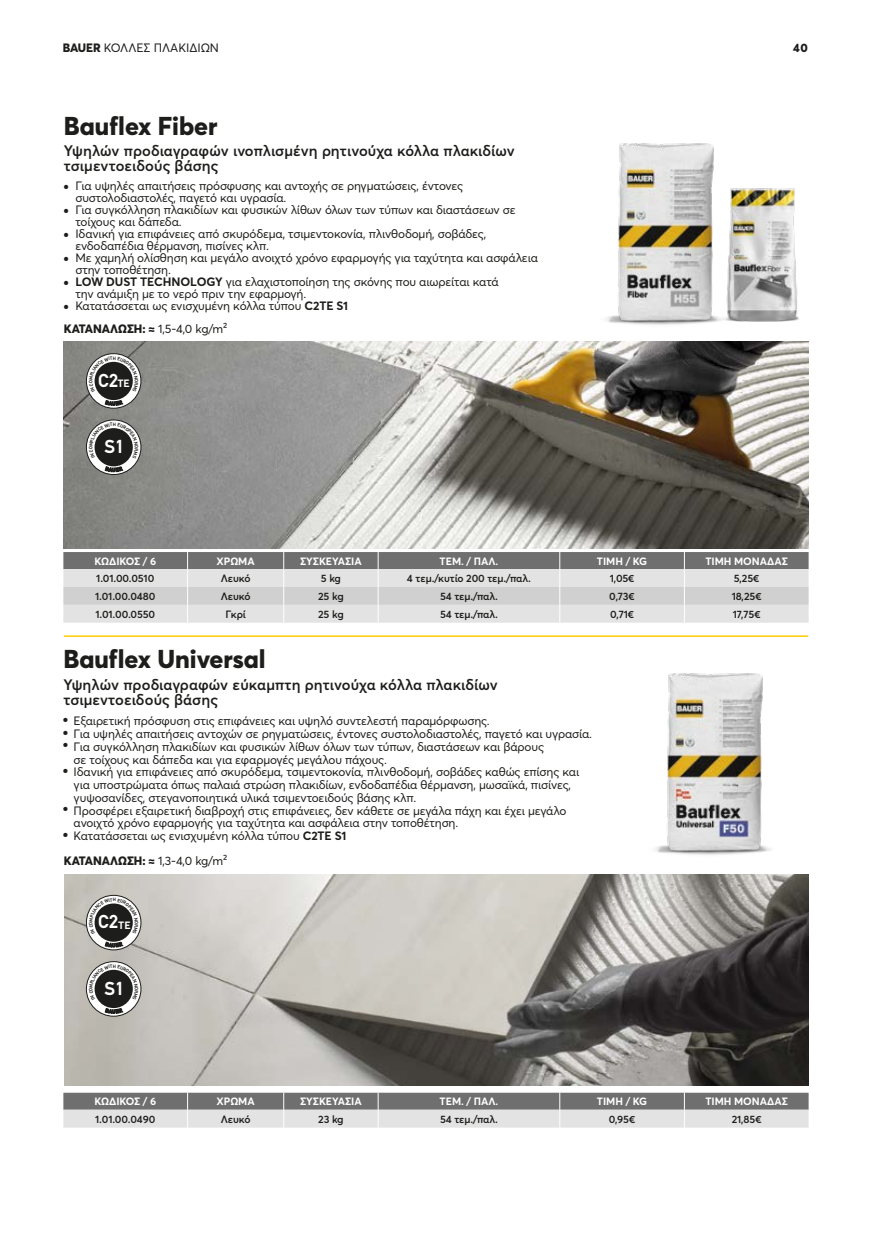
<style>
.page{position:relative;width:872px;height:1234px;background:#fff}
.page>*{position:absolute;margin:0;border:0;box-sizing:border-box;transform-origin:0 0}
.t1{font:800 25.5px "Averta";color:#1d1d1b}
.t2{font:700 19.05px "PF Din Text";color:#fff}
.t3{font:600 15px/15px "Averta";letter-spacing:.005em;color:#1d1d1b}
.t4{font:12px/12px "Averta";letter-spacing:-.015em;color:#1d1d1b}
.t5{font:800 12px "Averta";letter-spacing:-.005em;color:#1d1d1b}
.t6{font:600 10.5px "Averta";letter-spacing:-.01em;color:#1d1d1b}
.t7{font:700 10.5px "Averta";letter-spacing:-.005em;color:#fff}
.t8{font:7.5px/12.8px "Averta";color:#1d1d1b;text-align:justify}
.s1{font-weight:800}
.s2{font-weight:700}
.s3{font-weight:400}
.s4{font-family:"Averta";font-size:10.5px}
</style>
<div class="page">
<img style="left:63px;top:341px;width:745px;height:207px">
<hr style="left:64px;top:635px;width:744px;height:1px;background:#fc0">
<img style="left:65px;top:874px;width:743px;height:210px">
<img style="left:606px;top:143px;width:108px;height:182px">
<img style="left:655px;top:673px;width:116px;height:182px">
<svg style="left:86px;top:420px;width:55px;height:54px"></svg>
<div style="left:86px;top:419px;width:55px;height:56px;border:1px solid #1d1d1b;border-radius:50%"></div>
<div style="left:95px;top:428px;width:38px;height:38px;background:#1d1d1b;border-radius:50%"></div>
<img style="left:697px;top:174px;width:102px;height:151px">
<svg style="left:63px;top:552px;width:745px;height:70px;background:#c2c2c2"></svg>
<svg style="left:63px;top:1092px;width:745px;height:35px;background:#adacac"></svg>
<svg style="left:86px;top:353px;width:55px;height:55px"></svg>
<div style="left:86px;top:353px;width:55px;height:55px;border:1px solid #1d1d1b;border-radius:50%"></div>
<div style="left:95px;top:362px;width:38px;height:38px;background:#1d1d1b;border-radius:50%"></div>
<svg style="left:86px;top:895px;width:55px;height:54px"></svg>
<div style="left:86px;top:894px;width:55px;height:56px;border:1px solid #1d1d1b;border-radius:50%"></div>
<div style="left:95px;top:903px;width:38px;height:38px;background:#1d1d1b;border-radius:50%"></div>
<svg style="left:86px;top:961px;width:55px;height:54px"></svg>
<div style="left:86px;top:960px;width:55px;height:56px;border:1px solid #1d1d1b;border-radius:50%"></div>
<div style="left:95px;top:969px;width:38px;height:38px;background:#1d1d1b;border-radius:50%"></div>
<svg style="left:89px;top:422px;width:49px;height:36px"></svg>
<svg style="left:105px;top:466px;width:18px;height:6px"></svg>
<svg style="left:89px;top:356px;width:49px;height:36px"></svg>
<svg style="left:105px;top:400px;width:18px;height:5px"></svg>
<svg style="left:89px;top:897px;width:49px;height:36px"></svg>
<svg style="left:105px;top:941px;width:18px;height:6px"></svg>
<svg style="left:89px;top:964px;width:49px;height:35px"></svg>
<svg style="left:105px;top:1008px;width:18px;height:5px"></svg>
<p class="t4" style="left:63px;top:41px;width:158px"><span class="s1">BAUER</span> ΚΟΛΛΕΣ ΠΛΑΚΙΔΙΩΝ</p>
<p class="t5" style="left:793px;top:40px;width:16px">40</p>
<h1 class="t1" style="left:64px;top:109px;width:155px">Bauflex Fiber</h1>
<p class="t3" style="left:64px;top:143px;width:452px">Υψηλών προδιαγραφών ινοπλισμένη ρητινούχα κόλλα πλακιδίων τσιμεντοειδούς βάσης</p>
<p class="t4" style="left:75px;top:180px;width:464px">Για υψηλές απαιτήσεις πρόσφυσης και αντοχής σε ρηγματώσεις, έντονες συστολοδιαστολές, παγετό και υγρασία.<br>Για συγκόλληση πλακιδίων και φυσικών λίθων όλων των τύπων και διαστάσεων σε τοίχους και δάπεδα.<br>Ιδανική για επιφάνειες από σκυρόδεμα, τσιμεντοκονία, πλινθοδομή, σοβάδες, ενδοδαπέδια θέρμανση, πισίνες κλπ.<br>Με χαμηλή ολίσθηση και μεγάλο ανοιχτό χρόνο εφαρμογής για ταχύτητα και ασφάλεια στην τοποθέτηση.<br><span class="s2">LOW DUST TECHNOLOGY</span> για ελαχιστοποίηση της σκόνης που αιωρείται κατά<br>την ανάμιξη με το νερό πριν την εφαρμογή.<br>Κατατάσσεται ως ενισχυμένη κόλλα τύπου <span class="s2">C2ΤE S1</span></p>
<p class="t8" style="left:64px;top:180px;width:6px">●</p>
<p class="t8" style="left:64px;top:204px;width:6px">●</p>
<p class="t8" style="left:64px;top:228px;width:6px">●</p>
<p class="t8" style="left:64px;top:252px;width:6px">●</p>
<p class="t8" style="left:64px;top:276px;width:6px">●</p>
<p class="t8" style="left:64px;top:300px;width:6px">●</p>
<p class="t5" style="left:64px;top:320px;width:165px">ΚΑΤΑΝΑΛΩΣΗ: ≈ <span class="s3">1,5-4,0 kg/m²</span></p>
<h2 class="t2" style="left:99px;top:369px;width:33px">C2<span class="s4">TE</span></h2>
<h2 class="t2" style="left:105px;top:435px;width:21px">S1</h2>
<p class="t7" style="left:94px;top:554px;width:63px">ΚΩΔΙΚΟΣ / 6</p>
<p class="t7" style="left:216px;top:554px;width:40px">ΧΡΩΜΑ</p>
<p class="t7" style="left:300px;top:554px;width:63px">ΣΥΣΚΕΥΑΣΙΑ</p>
<p class="t7" style="left:439px;top:554px;width:60px">ΤΕΜ. / ΠΑΛ.</p>
<p class="t7" style="left:597px;top:554px;width:52px">ΤΙΜΗ / KG</p>
<p class="t7" style="left:705px;top:554px;width:84px">ΤΙΜΗ ΜΟΝΑΔΑΣ</p>
<p class="t6" style="left:96px;top:571px;width:59px">1.01.00.0510</p>
<p class="t6" style="left:221px;top:571px;width:31px">Λευκό</p>
<p class="t6" style="left:321px;top:571px;width:22px">5 kg</p>
<p class="t6" style="left:407px;top:571px;width:125px">4 τεμ./κυτίο 200 τεμ./παλ.</p>
<p class="t6" style="left:609px;top:571px;width:26px">1,05€</p>
<p class="t6" style="left:734px;top:571px;width:27px">5,25€</p>
<p class="t6" style="left:95px;top:589px;width:62px">1.01.00.0480</p>
<p class="t6" style="left:221px;top:589px;width:31px">Λευκό</p>
<p class="t6" style="left:318px;top:589px;width:27px">25 kg</p>
<p class="t6" style="left:440px;top:589px;width:59px">54 τεμ./παλ.</p>
<p class="t6" style="left:609px;top:589px;width:27px">0,73€</p>
<p class="t6" style="left:731px;top:589px;width:31px">18,25€</p>
<p class="t6" style="left:95px;top:607px;width:61px">1.01.00.0550</p>
<p class="t6" style="left:225px;top:607px;width:22px">Γκρί</p>
<p class="t6" style="left:318px;top:607px;width:27px">25 kg</p>
<p class="t6" style="left:440px;top:607px;width:59px">54 τεμ./παλ.</p>
<p class="t6" style="left:610px;top:607px;width:26px">0,71€</p>
<p class="t6" style="left:732px;top:607px;width:29px">17,75€</p>
<h1 class="t1" style="left:63px;top:642px;width:204px">Bauflex Universal</h1>
<p class="t3" style="left:63px;top:677px;width:436px">Υψηλών προδιαγραφών εύκαμπτη ρητινούχα κόλλα πλακιδίων τσιμεντοειδούς βάσης</p>
<p class="t4" style="left:74px;top:714px;width:520px;line-height:12.8px">Εξαιρετική πρόσφυση στις επιφάνειες και υψηλό συντελεστή παραμόρφωσης.<br>Για υψηλές απαιτήσεις αντοχών σε ρηγματώσεις, έντονες συστολοδιαστολές, παγετό και υγρασία.<br>Για συγκόλληση πλακιδίων και φυσικών λίθων όλων των τύπων, διαστάσεων και βάρους<br>σε τοίχους και δάπεδα και για εφαρμογές μεγάλου πάχους.<br>Ιδανική για επιφάνειες από σκυρόδεμα, τσιμεντοκονία, πλινθοδομή, σοβάδες καθώς επίσης και για υποστρώματα όπως παλαιά στρώση πλακιδίων, ενδοδαπέδια θέρμανση, μωσαϊκά, πισίνες, γυψοσανίδες, στεγανοποιητικά υλικά τσιμεντοειδούς βάσης κλπ.<br>Προσφέρει εξαιρετική διαβροχή στις επιφάνειες, δεν κάθετε σε μεγάλα πάχη και έχει μεγάλο ανοιχτό χρόνο εφαρμογής για ταχύτητα και ασφάλεια στην τοποθέτηση.<br>Κατατάσσεται ως ενισχυμένη κόλλα τύπου <span class="s2">C2ΤE S1</span></p>
<p class="t8" style="left:63px;top:712px;width:6px">● ● ●</p>
<p class="t8" style="left:63px;top:763px;width:6px">●</p>
<p class="t8" style="left:63px;top:802px;width:6px">●</p>
<p class="t8" style="left:63px;top:827px;width:6px">●</p>
<p class="t5" style="left:64px;top:853px;width:165px">ΚΑΤΑΝΑΛΩΣΗ: ≈ <span class="s3">1,3-4,0 kg/m²</span></p>
<h2 class="t2" style="left:99px;top:910px;width:21px">C2</h2>
<p class="t7" style="left:118px;top:918px;width:14px">TE</p>
<h2 class="t2" style="left:105px;top:976px;width:21px">S1</h2>
<p class="t7" style="left:94px;top:1094px;width:63px">ΚΩΔΙΚΟΣ / 6</p>
<p class="t7" style="left:216px;top:1094px;width:40px">ΧΡΩΜΑ</p>
<p class="t7" style="left:300px;top:1094px;width:63px">ΣΥΣΚΕΥΑΣΙΑ</p>
<p class="t7" style="left:439px;top:1094px;width:60px">ΤΕΜ. / ΠΑΛ.</p>
<p class="t7" style="left:597px;top:1094px;width:52px">ΤΙΜΗ / KG</p>
<p class="t7" style="left:705px;top:1094px;width:84px">ΤΙΜΗ ΜΟΝΑΔΑΣ</p>
<p class="t6" style="left:95px;top:1112px;width:62px">1.01.00.0490</p>
<p class="t6" style="left:221px;top:1112px;width:31px">Λευκό</p>
<p class="t6" style="left:318px;top:1112px;width:27px">23 kg</p>
<p class="t6" style="left:440px;top:1112px;width:59px">54 τεμ./παλ.</p>
<p class="t6" style="left:609px;top:1112px;width:28px">0,95€</p>
<p class="t6" style="left:731px;top:1112px;width:31px">21,85€</p>
</div>
